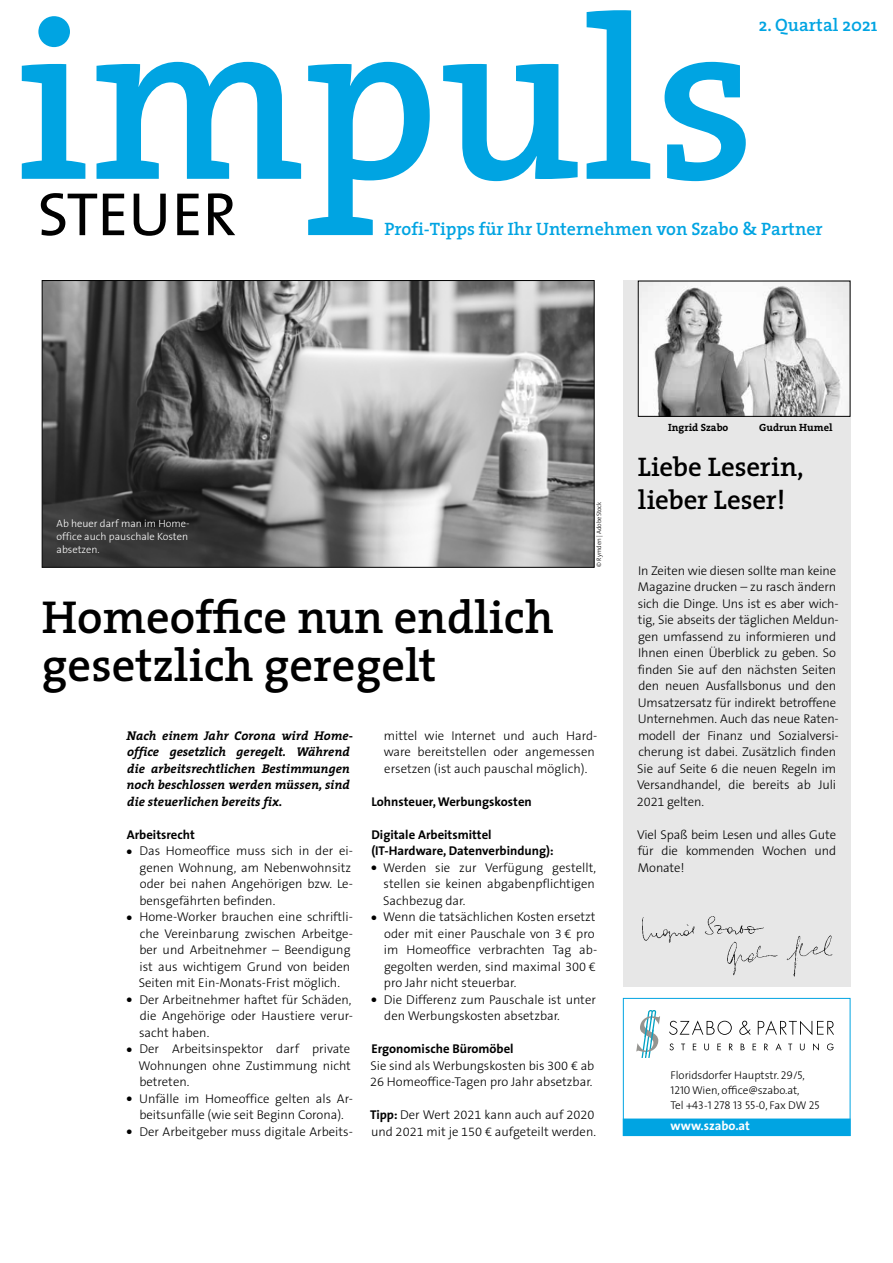
<style>
.page{position:relative;width:893px;height:1263px;background:#fff}
.page>*{position:absolute;margin:0;border:0;box-sizing:border-box;transform-origin:0 0}
.t1{font:600 230.7px "The Serif";color:#00a4e2}
.t2{font:61.5px "The Sans Caps";color:#000}
.t3{font:600 46.5px/48px "The Serif";color:#000}
.t4{font:600 27px/33px "The Serif";letter-spacing:-.005em;color:#000}
.t5{font:600 18px "The Serif";color:#00a4e2}
.t6{font:300 12.75px/16.5px "The Sans B3";color:#000}
.t7{font:italic 700 12.75px/16.5px "The Serif";color:#000}
.t8{font:700 12.75px/16.5px "The Sans";color:#000}
.t9{font:700 12.75px "The Sans";color:#fff}
.t10{font:300 11.25px/15px "The Sans";letter-spacing:-.005em;color:#000}
.t11{font:11.25px "The Sans Light Caps";letter-spacing:-.005em;color:#000}
.t12{font:300 10.5px/12.8px "The Sans B3";color:#fff}
.t13{font:700 10.5px "The Serif";color:#000}
.t14{font:300 6.45px "The Sans";letter-spacing:-.01em;color:#000}
.s1{font-family:"The Sans";font-weight:700}
.s2{font-family:"The Sans Light Caps";font-weight:400}
.s3{font-family:"The Sans";font-weight:300}
</style>
<div class="page">
<div style="left:623px;top:281px;width:227px;height:706px;background:#e7e7e7"></div>
<img style="left:640px;top:283px;width:208px;height:132px">
<div style="left:638px;top:281px;width:212px;height:136px;border:1px solid #000"></div>
<img style="left:642px;top:916px;width:122px;height:27px">
<img style="left:717px;top:935px;width:116px;height:42px">
<div style="left:623px;top:998px;width:227px;height:138px;border:1px solid #00a4e2"></div>
<div style="left:623px;top:1119px;width:227px;height:16px;background:#00a4e2"></div>
<div style="left:623px;top:1119px;width:227px;height:17px;border:1px solid #00a4e2"></div>
<svg style="left:636px;top:1010px;width:24px;height:48px"></svg>
<svg style="left:669px;top:1020px;width:63px;height:15px"></svg>
<svg style="left:739px;top:1021px;width:12px;height:14px"></svg>
<svg style="left:758px;top:1020px;width:76px;height:15px"></svg>
<svg style="left:669px;top:1043px;width:5px;height:7px"></svg>
<svg style="left:681px;top:1043px;width:4px;height:7px"></svg>
<svg style="left:693px;top:1043px;width:3px;height:7px"></svg>
<svg style="left:704px;top:1043px;width:5px;height:7px"></svg>
<svg style="left:717px;top:1043px;width:4px;height:7px"></svg>
<svg style="left:729px;top:1043px;width:4px;height:7px"></svg>
<svg style="left:741px;top:1043px;width:4px;height:7px"></svg>
<svg style="left:753px;top:1043px;width:3px;height:7px"></svg>
<svg style="left:764px;top:1043px;width:4px;height:7px"></svg>
<svg style="left:775px;top:1043px;width:7px;height:7px"></svg>
<svg style="left:788px;top:1043px;width:4px;height:7px"></svg>
<svg style="left:800px;top:1043px;width:5px;height:7px"></svg>
<svg style="left:813px;top:1043px;width:6px;height:7px"></svg>
<svg style="left:827px;top:1043px;width:7px;height:7px"></svg>
<svg style="left:41px;top:280px;width:554px;height:288px;background:#7e7e7e"></svg>
<h1 class="t1" style="left:15px;top:-92px;width:742px">impuls</h1>
<h3 class="t5" style="left:759px;top:10px;width:120px">2. Quartal 2021</h3>
<h2 class="t2" style="left:38px;top:163px;width:201px">STEUER</h2>
<h3 class="t5" style="left:384px;top:214px;width:440px">Profi-Tipps für Ihr Unternehmen von Szabo &amp; Partner</h3>
<p class="t12" style="left:57px;top:518px;width:134px">Ab heuer darf man im Home&shy;office auch pauschale Kosten absetzen.</p>
<h3 class="t3" style="left:42px;top:591px;width:513px">Homeoffice nun endlich gesetzlich geregelt</h3>
<p class="t14" style="left:594px;top:567px;width:67px;rotate:-90deg">© Rymden | AdobeStock</p>
<p class="t7" style="left:127px;top:727px;width:228px">Nach einem Jahr Corona wird Home&shy;office gesetzlich geregelt. Während die arbeitsrechtlichen Bestimmungen noch beschlossen werden müssen, sind die steuerlichen bereits fix.</p>
<p class="t8" style="left:127px;top:826px;width:70px">Arbeitsrecht</p>
<p class="t6" style="left:139px;top:843px;width:215px;text-indent:-13px">● Das Homeoffice muss sich in der ei&shy;genen Wohnung, am Nebenwohnsitz oder bei nahen Angehörigen bzw. Le&shy;bensgefährten befinden.</p>
<p class="t6" style="left:139px;top:909px;width:216px;text-indent:-12px">● Home-Worker brauchen eine schriftli&shy;che Vereinbarung zwischen Arbeitge&shy;ber und Arbeitnehmer – Beendigung ist aus wichtigem Grund von beiden Seiten mit Ein-Monats-Frist möglich.</p>
<p class="t6" style="left:139px;top:992px;width:215px;text-align:justify;text-indent:-12px">● Der Arbeitnehmer haftet für Schäden, die Angehörige oder Haustiere verur&shy;sacht haben.</p>
<p class="t6" style="left:139px;top:1041px;width:214px;text-align:justify;text-indent:-12px">● Der Arbeitsinspektor darf private Wohnungen ohne Zustimmung nicht betreten.</p>
<p class="t6" style="left:127px;top:1091px;width:228px;text-align:center">● Unfälle im Homeoffice gelten als Ar&shy;beitsunfälle (wie seit Beginn Corona).</p>
<p class="t6" style="left:127px;top:1124px;width:228px">● Der Arbeitgeber muss digitale Arbeits-</p>
<p class="t6" style="left:384px;top:728px;width:215px">mittel wie Internet und auch Hard&shy;ware bereitstellen oder angemessen ersetzen (ist auch pauschal möglich).</p>
<p class="t8" style="left:371px;top:793px;width:162px">Lohnsteuer, Werbungskosten</p>
<p class="t8" style="left:371px;top:826px;width:184px">Digitale Arbeitsmittel (IT-Hardware, Datenverbindung):</p>
<p class="t6" style="left:383px;top:860px;width:214px;text-align:justify;text-indent:-12px">● Werden sie zur Verfügung gestellt, stellen sie keinen abgabenpflichtigen Sachbezug dar.</p>
<p class="t6" style="left:384px;top:909px;width:215px;text-indent:-13px">● Wenn die tatsächlichen Kosten ersetzt oder mit einer Pauschale von 3 € pro im Homeoffice verbrachten Tag ab&shy;gegolten werden, sind maximal 300 € pro Jahr nicht steuerbar.</p>
<p class="t6" style="left:384px;top:992px;width:213px;text-indent:-13px">● Die Differenz zum Pauschale ist unter den Werbungskosten absetzbar.</p>
<p class="t8" style="left:371px;top:1040px;width:144px">Ergonomische Büromöbel</p>
<p class="t6" style="left:370px;top:1058px;width:226px">Sie sind als Werbungskosten bis 300 € ab<br>26 Homeoffice-Tagen pro Jahr absetzbar.</p>
<p class="t6" style="left:370px;top:1107px;width:227px"><span class="s1">Tipp:</span> Der Wert 2021 kann auch auf 2020 und 2021 mit je 150 € aufgeteilt werden.</p>
<p class="t13" style="left:668px;top:419px;width:62px">Ingrid Szabo</p>
<p class="t13" style="left:759px;top:419px;width:75px">Gudrun Humel</p>
<h3 class="t4" style="left:638px;top:449px;width:167px">Liebe Leserin, lieber Leser!</h3>
<p class="t6" style="left:637px;top:563px;width:203px">In Zeiten wie diesen sollte man keine Magazine drucken – zu rasch ändern sich die Dinge. Uns ist es aber wich&shy;tig, Sie abseits der täglichen Meldun&shy;gen umfassend zu informieren und Ihnen einen Überblick zu geben. So finden Sie auf den nächsten Seiten den neuen Ausfallsbonus und den Umsatzersatz für indirekt betroffene Unternehmen. Auch das neue Raten&shy;modell der Finanz und Sozialversi&shy;cherung ist dabei. Zusätzlich finden Sie auf Seite 6 die neuen Regeln im Versandhandel, die bereits ab Juli 2021 gelten.</p>
<p class="t6" style="left:637px;top:827px;width:201px;text-align:justify">Viel Spaß beim Lesen und alles Gute für die kommenden Wochen und Monate!</p>
<p class="t10" style="left:671px;top:1067px;width:136px">Floridsdorfer Hauptstr. <span class="s2">29/5,<br>1210</span> Wien, office@szabo.at,</p>
<p class="t11" style="left:671px;top:1096px;width:150px"><span class="s3">Tel +</span>43<span class="s3">-</span>1 278 13 55-0<span class="s3">, Fax DW</span> 25</p>
<p class="t9" style="left:670px;top:1115px;width:81px">www.szabo.at</p>
</div>
